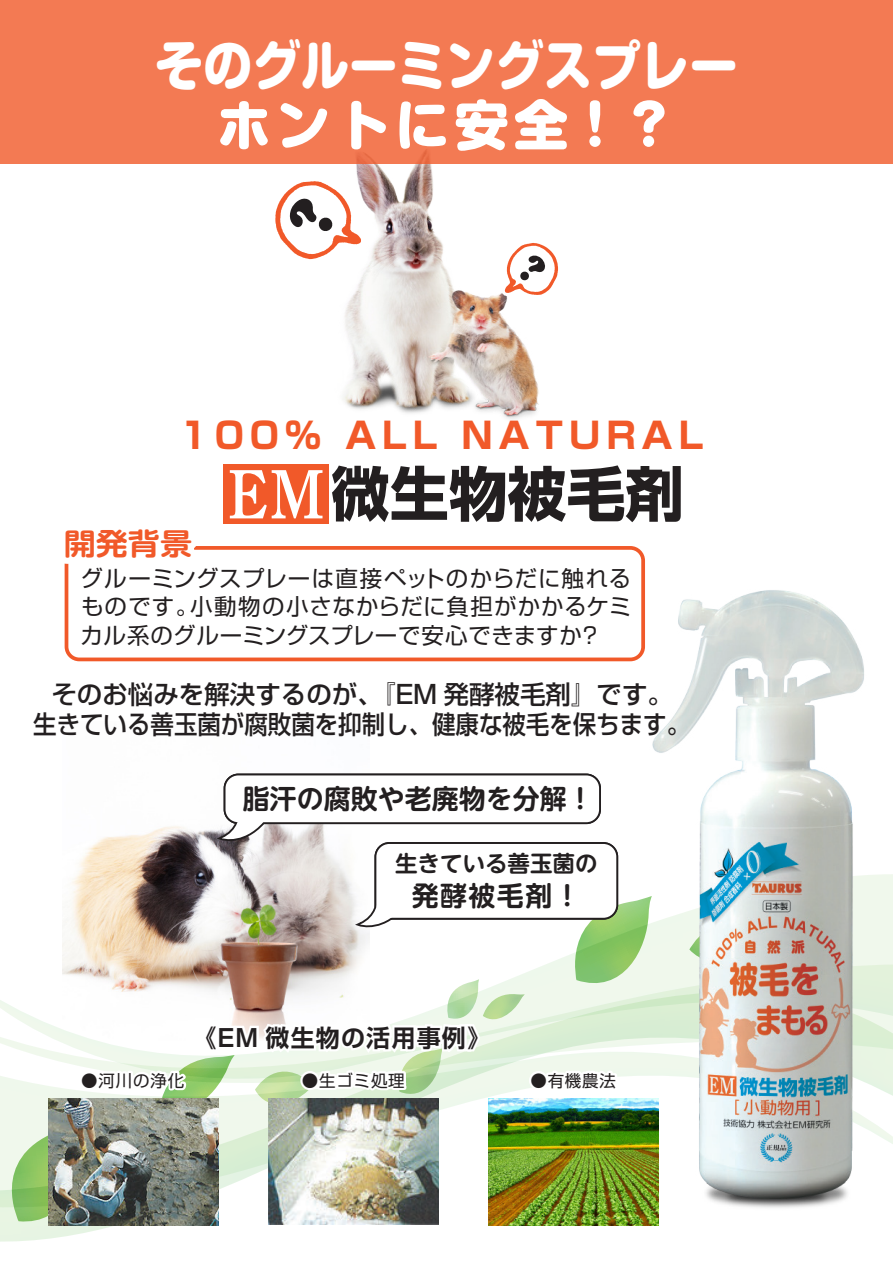
<style>
.page{position:relative;width:893px;height:1263px;background:#fff}
.page>*{position:absolute;margin:0;border:0;box-sizing:border-box;transform-origin:0 0}
.t1{font:700 58.8px "Shin Go Pr 6 N";color:#231f20}
.t2{font:58.8px "Shuei Min Pr 6 N B";color:#12a79d}
.t3{font:800 54px/60px "Shin M Go Pr 6 N";color:#fff;text-align:center;scale:.9 1}
.t4{font:700 36px "Shin Go Pro";letter-spacing:.165em;color:#f15929}
.t5{font:700 30px "UD Shin M Go Pr 6 N De";color:#f15929;scale:1.07 1}
.t6{font:700 27px "UD Shin M Go Pr 6 N De";color:#231f20}
.t7{font:500 25.5px/30px "Shin Go Pro";color:#231f20;text-align:center}
.t8{font:700 24px "Shin Go Pr 6 N De";letter-spacing:.05em;color:#231f20}
.t9{font:22.5px/28.5px "Shin Go Pro";letter-spacing:.025em;color:#231f20;text-align:justify}
.t10{font:700 22.5px "UD Shin M Go Pr 6 N De";color:#231f20}
.t11{font:16.5px "Shin Go Pr 6 N";letter-spacing:.05em;color:#231f20}
.s1{font-family:"Shuei Min Pr 6 N B";font-weight:400;font-size:69px;color:#fff}
</style>
<div class="page">
<svg style="left:875px;top:874px;width:18px;height:205px;background:#e9f5e4"></svg>
<div style="left:0;top:0;width:893px;height:164px;background:#f37a53"></div>
<svg style="left:0;top:1000px;width:21px;height:225px"></svg>
<img style="left:21px;top:149px;width:851px;height:1092px">
<svg style="left:269px;top:175px;width:97px;height:93px"></svg>
<svg style="left:499px;top:237px;width:66px;height:90px"></svg>
<h2 class="t3" style="left:155px;top:32px;width:649px">そのグルーミングスプレーホントに安全！？</h2>
<h3 class="t4" style="left:179px;top:407px;width:526px">100% ALL NATURAL</h3>
<h3 class="t5" style="left:64px;top:518px;width:121px">開発背景</h3>
<h1 class="t1" style="left:218px;top:447px;width:467px"><span class="s1">ＥＭ</span>微生物被毛剤</h1>
<h1 class="t2" style="left:213px;top:461px;width:119px">　　</h1>
<p class="t9" style="left:80px;top:561px;width:552px">グルーミングスプレーは直接ペットのからだに触れるものです。小動物の小さなからだに負担がかかるケミカル系のグルーミングスプレーで安心できますか？</p>
<p class="t7" style="left:33px;top:676px;width:658px">そのお悩みを解決するのが、『EM 発酵被毛剤』です。<br>生きている善玉菌が腐敗菌を抑制し、健康な被毛を保ちます。</p>
<p class="t6" style="left:243px;top:776px;width:352px">脂汗の腐敗や老廃物を分解！</p>
<p class="t10" style="left:395px;top:844px;width:204px">生きている善玉菌の</p>
<p class="t6" style="left:412px;top:873px;width:170px">発酵被毛剤！</p>
<p class="t8" style="left:193px;top:1018px;width:300px">《EM 微生物の活用事例》</p>
<p class="t11" style="left:81px;top:1067px;width:105px">●河川の浄化</p>
<p class="t11" style="left:302px;top:1067px;width:105px">●生ゴミ処理</p>
<p class="t11" style="left:530px;top:1067px;width:87px">●有機農法</p>
</div>
